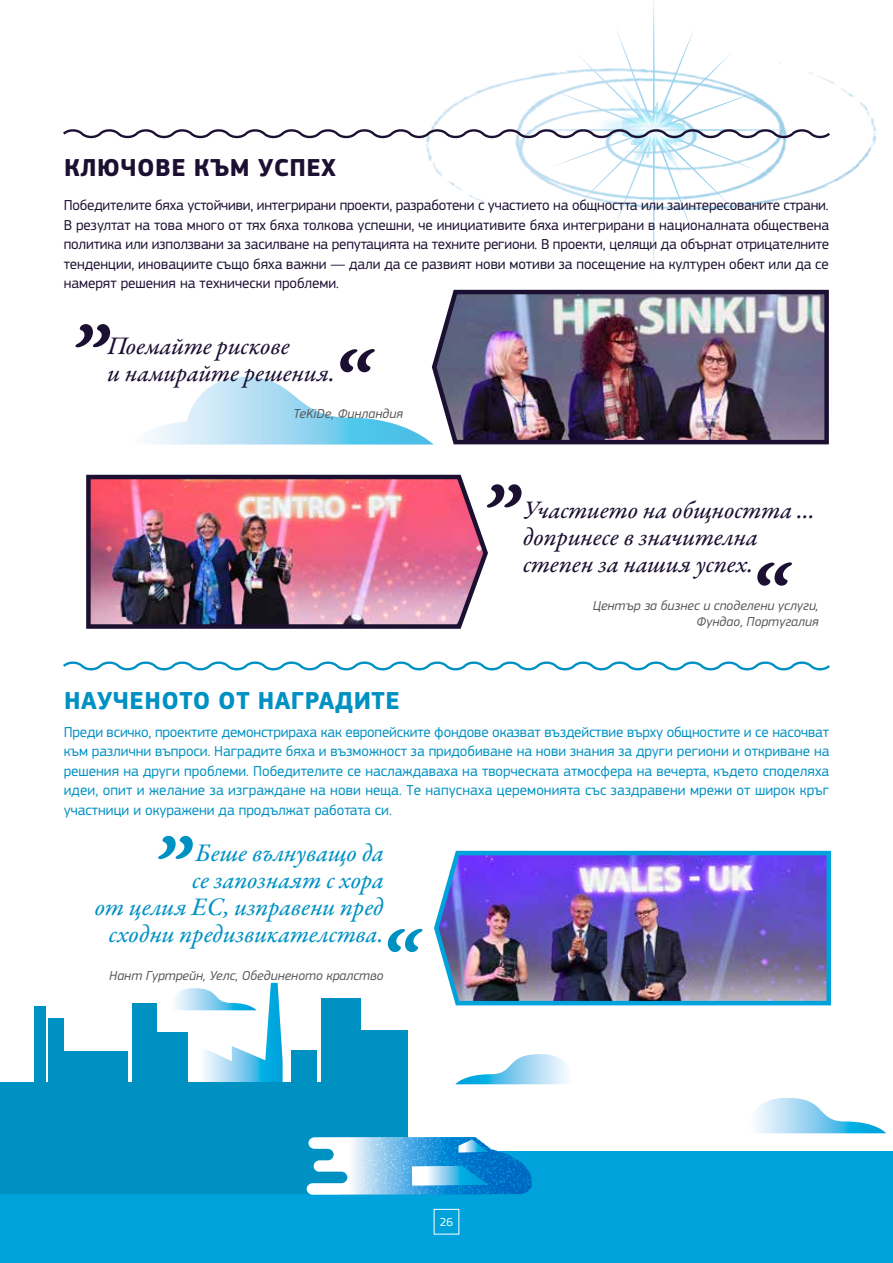
<style>
.page{position:relative;width:893px;height:1263px;background:#fff}
.page>*{position:absolute;margin:0;border:0;box-sizing:border-box;transform-origin:0 0}
.t1{font:25.5px/27px "Garamond Premr Pro Med It";color:#1c1032}
.t2{font:25.5px/27px "Garamond Premr Pro Med It";color:#0091c3;text-align:right}
.t3{font:700 25.5px "EC Square Sans Pro";letter-spacing:.02em;color:#0091c3}
.t4{font:700 25.5px "EC Square Sans Pro";letter-spacing:.02em;color:#1c1032}
.t5{font:15px/19.5px "EC Square Sans Pro";color:#1c1032;text-align:justify}
.t6{font:15px/19.5px "EC Square Sans Pro";color:#0091c3;text-align:justify}
.t7{font:italic 13.5px/16.5px "EC Square Sans Pro";color:#575756;text-align:right}
.t8{font:12px "EC Square Sans Pro";color:#fff}
</style>
<div class="page">
<div style="left:0;top:1152px;width:893px;height:111px;background:#00a2dc"></div>
<img style="left:440px;top:72px;width:437px;height:135px">
<svg style="left:511px;top:0;width:286px;height:272px"></svg>
<div style="left:0;top:1082px;width:408px;height:111px;background:#0091c3"></div>
<div style="left:351px;top:1030px;width:57px;height:95px;background:#0091c3"></div>
<div style="left:321px;top:998px;width:40px;height:148px;background:#0091c3"></div>
<div style="left:292px;top:1050px;width:25px;height:67px;background:#0091c3"></div>
<div style="left:48px;top:1018px;width:15px;height:99px;background:#0091c3"></div>
<div style="left:35px;top:1006px;width:11px;height:111px;background:#0091c3"></div>
<div style="left:61px;top:1051px;width:66px;height:79px;background:#0091c3"></div>
<div style="left:151px;top:1032px;width:36px;height:85px;background:#0091c3"></div>
<div style="left:133px;top:1003px;width:24px;height:114px;background:#0091c3"></div>
<svg style="left:755px;top:1098px;width:131px;height:35px"></svg>
<svg style="left:175px;top:983px;width:108px;height:99px"></svg>
<svg style="left:457px;top:1054px;width:111px;height:29px"></svg>
<img style="left:252px;top:1083px;width:334px;height:152px">
<svg style="left:307px;top:1137px;width:229px;height:58px"></svg>
<svg style="left:490px;top:484px;width:32px;height:24px"></svg>
<svg style="left:757px;top:562px;width:35px;height:24px"></svg>
<svg style="left:75px;top:324px;width:35px;height:23px"></svg>
<svg style="left:147px;top:349px;width:282px;height:95px"></svg>
<svg style="left:158px;top:836px;width:35px;height:23px"></svg>
<svg style="left:388px;top:929px;width:34px;height:23px"></svg>
<svg style="left:63px;top:85px;width:770px;height:90px"></svg>
<svg style="left:63px;top:661px;width:767px;height:10px"></svg>
<img style="left:86px;top:474px;width:404px;height:155px">
<img style="left:429px;top:289px;width:400px;height:156px">
<img style="left:434px;top:850px;width:397px;height:156px">
<h1 class="t4" style="left:64px;top:153px;width:274px">КЛЮЧОВЕ КЪМ УСПЕХ</h1>
<p class="t5" style="left:64px;top:195px;width:767px">Победителите бяха устойчиви, интегрирани проекти, разработени с участието на общността или заинтересованите страни.<br>В резултат на това много от тях бяха толкова успешни, че инициативите бяха интегрирани в националната обществена политика или използвани за засилване на репутацията на техните региони. В проекти, целящи да обърнат отрицателните тенденции, иновациите също бяха важни — дали да се развият нови мотиви за посещение на културен обект или да се намерят решения на технически проблеми.</p>
<h1 class="t1" style="left:107px;top:334px;width:229px">Поемайте рискове<br>и намирайте решения.</h1>
<p class="t7" style="left:294px;top:406px;width:111px">TeKiDe, Финландия</p>
<h1 class="t1" style="left:523px;top:498px;width:293px">Участието на общността … допринесе в значителна степен за нашия успех.</h1>
<p class="t7" style="left:593px;top:597px;width:227px">Център за бизнес и споделени услуги,<br>Фундао, Португалия</p>
<h1 class="t3" style="left:64px;top:685px;width:337px">НАУЧЕНОТО ОТ НАГРАДИТЕ</h1>
<p class="t6" style="left:64px;top:722px;width:767px">Преди всичко, проектите демонстрираха как европейските фондове оказват въздействие върху общностите и се насочват към различни въпроси. Наградите бяха и възможност за придобиване на нови знания за други региони и откриване на решения на други проблеми. Победителите се наслаждаваха на творческата атмосфера на вечерта, където споделяха идеи, опит и желание за изграждане на нови неща. Те напуснаха церемонията със заздравени мрежи от широк кръг участници и окуражени да продължат работата си.</p>
<h1 class="t2" style="left:95px;top:841px;width:290px">Беше вълнуващо да<br>се запознаят с хора<br>от целия ЕС, изправени пред сходни предизвикателства.</h1>
<p class="t7" style="left:109px;top:967px;width:276px">Нант Гуртрейн, Уелс, Обединеното кралство</p>
<p class="t8" style="left:440px;top:1215px;width:15px">26</p>
</div>
